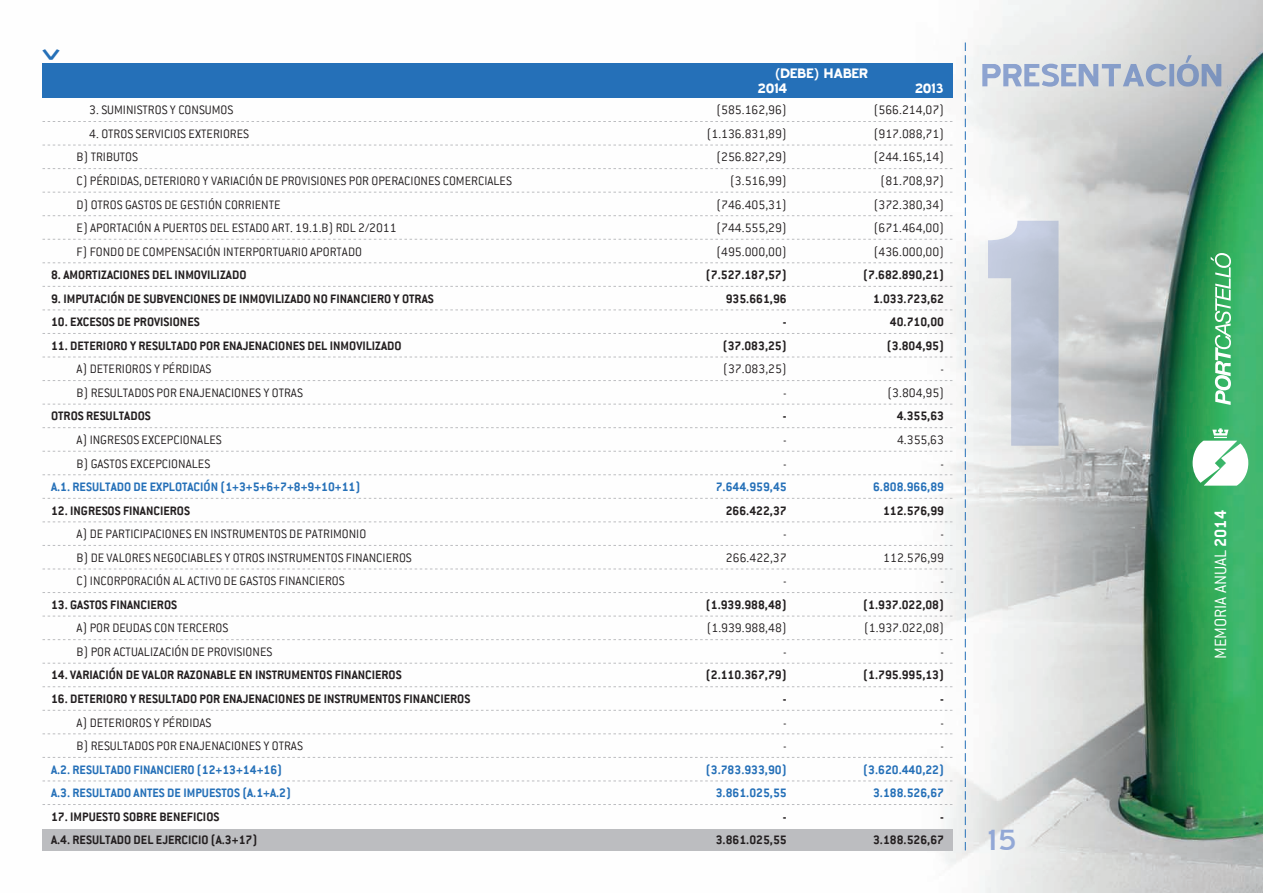
<style>
.page{position:relative;width:1263px;height:893px;background:#fff}
.page>*{position:absolute;margin:0;border:0;box-sizing:border-box;transform-origin:0 0}
.t1{font:700 37.2px "Conduit ITC";color:#2570b8;scale:.77 1}
.t2{font:36px "Blue Highway";color:#92a8d6}
.t3{font:300 18px "Conduit ITC";color:#fff}
.t4{font:700 16.5px/15px "Blue Highway";letter-spacing:-.07em;color:#fff}
.t5{font:300 13.5px "Conduit ITC";color:#231f20}
.t6{font:700 13.5px "Conduit ITC";color:#231f20}
.t7{font:700 13.5px "Conduit ITC";color:#2570b8}
.s1{font-weight:700}
</style>
<div class="page">
<img style="left:42px;top:0;width:1221px;height:893px">
<svg style="left:965px;top:43px;width:1px;height:807px"></svg>
<svg style="left:1211px;top:253px;width:20px;height:152px"></svg>
<img style="left:988px;top:221px;width:71px;height:225px">
<img style="left:982px;top:55px;width:239px;height:32px">
<svg style="left:1192px;top:428px;width:56px;height:58px"></svg>
<div style="left:43px;top:64px;width:909px;height:34px;background:#2570b8"></div>
<div style="left:43px;top:829px;width:909px;height:21px;background:#bcbdc0"></div>
<svg style="left:43px;top:121px;width:909px;height:1px"></svg>
<svg style="left:43px;top:145px;width:909px;height:1px"></svg>
<svg style="left:43px;top:168px;width:909px;height:1px"></svg>
<svg style="left:43px;top:192px;width:909px;height:1px"></svg>
<svg style="left:43px;top:215px;width:909px;height:1px"></svg>
<svg style="left:43px;top:239px;width:909px;height:1px"></svg>
<svg style="left:43px;top:262px;width:909px;height:1px"></svg>
<svg style="left:43px;top:286px;width:909px;height:1px"></svg>
<svg style="left:43px;top:310px;width:909px;height:1px"></svg>
<svg style="left:43px;top:333px;width:909px;height:1px"></svg>
<svg style="left:43px;top:357px;width:909px;height:1px"></svg>
<svg style="left:43px;top:380px;width:909px;height:1px"></svg>
<svg style="left:43px;top:404px;width:909px;height:1px"></svg>
<svg style="left:43px;top:427px;width:909px;height:1px"></svg>
<svg style="left:43px;top:451px;width:909px;height:1px"></svg>
<svg style="left:43px;top:474px;width:909px;height:1px"></svg>
<svg style="left:43px;top:498px;width:909px;height:1px"></svg>
<svg style="left:43px;top:522px;width:909px;height:1px"></svg>
<svg style="left:43px;top:545px;width:909px;height:1px"></svg>
<svg style="left:43px;top:569px;width:909px;height:1px"></svg>
<svg style="left:43px;top:592px;width:909px;height:1px"></svg>
<svg style="left:43px;top:616px;width:909px;height:1px"></svg>
<svg style="left:43px;top:639px;width:909px;height:1px"></svg>
<svg style="left:43px;top:663px;width:909px;height:1px"></svg>
<svg style="left:43px;top:686px;width:909px;height:1px"></svg>
<svg style="left:43px;top:710px;width:909px;height:1px"></svg>
<svg style="left:43px;top:733px;width:909px;height:1px"></svg>
<svg style="left:43px;top:757px;width:909px;height:1px"></svg>
<svg style="left:43px;top:781px;width:909px;height:1px"></svg>
<svg style="left:43px;top:804px;width:909px;height:1px"></svg>
<h1 class="t1" style="left:75px;top:47px;width:20px;rotate:90deg">&gt;</h1>
<p class="t4" style="left:757px;top:65px;width:113px;text-indent:18px">(DEBE) HABER<br>2014</p>
<p class="t4" style="left:914px;top:80px;width:31px">2013</p>
<p class="t5" style="left:89px;top:103px;width:146px">3. SUMINISTROS Y CONSUMOS</p>
<p class="t5" style="left:716px;top:103px;width:72px">(585.162,96)</p>
<p class="t5" style="left:874px;top:103px;width:72px">(566.214,07)</p>
<p class="t5" style="left:89px;top:126px;width:161px">4. OTROS SERVICIOS EXTERIORES</p>
<p class="t5" style="left:707px;top:126px;width:81px">(1.136.831,89)</p>
<p class="t5" style="left:874px;top:126px;width:72px">(917.088,71)</p>
<p class="t5" style="left:77px;top:150px;width:63px">B) TRIBUTOS</p>
<p class="t5" style="left:716px;top:150px;width:72px">(256.827,29)</p>
<p class="t5" style="left:874px;top:150px;width:72px">(244.165,14)</p>
<p class="t5" style="left:77px;top:173px;width:437px">C) PÉRDIDAS, DETERIORO Y VARIACIÓN DE PROVISIONES POR OPERACIONES COMERCIALES</p>
<p class="t5" style="left:730px;top:173px;width:58px">(3.516,99)</p>
<p class="t5" style="left:881px;top:173px;width:65px">(81.708,97)</p>
<p class="t5" style="left:77px;top:197px;width:206px">D) OTROS GASTOS DE GESTIÓN CORRIENTE</p>
<p class="t5" style="left:716px;top:197px;width:72px">(746.405,31)</p>
<p class="t5" style="left:874px;top:197px;width:72px">(372.380,34)</p>
<p class="t5" style="left:77px;top:221px;width:322px">E) APORTACIÓN A PUERTOS DEL ESTADO ART. 19.1.B) RDL 2/2011</p>
<p class="t5" style="left:716px;top:221px;width:72px">(744.555,29)</p>
<p class="t5" style="left:874px;top:221px;width:72px">(671.464,00)</p>
<p class="t5" style="left:77px;top:244px;width:287px">F) FONDO DE COMPENSACIÓN INTERPORTUARIO APORTADO</p>
<p class="t5" style="left:716px;top:244px;width:72px">(495.000,00)</p>
<p class="t5" style="left:874px;top:244px;width:72px">(436.000,00)</p>
<p class="t6" style="left:51px;top:267px;width:197px">8. AMORTIZACIONES DEL INMOVILIZADO</p>
<p class="t6" style="left:706px;top:267px;width:82px">(7.527.187,57)</p>
<p class="t6" style="left:863px;top:267px;width:82px">(7.682.890,21)</p>
<p class="t6" style="left:51px;top:291px;width:384px">9. IMPUTACIÓN DE SUBVENCIONES DE INMOVILIZADO NO FINANCIERO Y OTRAS</p>
<p class="t6" style="left:726px;top:291px;width:62px">935.661,96</p>
<p class="t6" style="left:873px;top:291px;width:72px">1.033.723,62</p>
<p class="t6" style="left:51px;top:314px;width:150px">10. EXCESOS DE PROVISIONES</p>
<p class="t6" style="left:783px;top:314px;width:5px">-</p>
<p class="t6" style="left:890px;top:314px;width:56px">40.710,00</p>
<p class="t6" style="left:51px;top:338px;width:352px">11. DETERIORO Y RESULTADO POR ENAJENACIONES DEL INMOVILIZADO</p>
<p class="t6" style="left:723px;top:338px;width:65px">(37.083,25)</p>
<p class="t6" style="left:887px;top:338px;width:59px">(3.804,95)</p>
<p class="t5" style="left:77px;top:362px;width:137px">A) DETERIOROS Y PÉRDIDAS</p>
<p class="t5" style="left:723px;top:362px;width:65px">(37.083,25)</p>
<p class="t5" style="left:940px;top:362px;width:5px">-</p>
<p class="t5" style="left:77px;top:385px;width:228px">B) RESULTADOS POR ENAJENACIONES Y OTRAS</p>
<p class="t5" style="left:783px;top:385px;width:5px">-</p>
<p class="t5" style="left:887px;top:385px;width:58px">(3.804,95)</p>
<p class="t6" style="left:51px;top:408px;width:101px">OTROS RESULTADOS</p>
<p class="t6" style="left:783px;top:408px;width:5px">-</p>
<p class="t6" style="left:897px;top:408px;width:49px">4.355,63</p>
<p class="t5" style="left:77px;top:432px;width:147px">A) INGRESOS EXCEPCIONALES</p>
<p class="t5" style="left:783px;top:432px;width:5px">-</p>
<p class="t5" style="left:897px;top:432px;width:48px">4.355,63</p>
<p class="t5" style="left:77px;top:456px;width:135px">B) GASTOS EXCEPCIONALES</p>
<p class="t5" style="left:783px;top:456px;width:5px">-</p>
<p class="t5" style="left:940px;top:456px;width:5px">-</p>
<p class="t7" style="left:51px;top:479px;width:311px">A.1. RESULTADO DE EXPLOTACIÓN (1+3+5+6+7+8+9+10+11)</p>
<p class="t7" style="left:716px;top:479px;width:72px">7.644.959,45</p>
<p class="t7" style="left:873px;top:479px;width:72px">6.808.966,89</p>
<p class="t6" style="left:51px;top:503px;width:140px">12. INGRESOS FINANCIEROS</p>
<p class="t6" style="left:726px;top:503px;width:62px">266.422,37</p>
<p class="t6" style="left:883px;top:503px;width:62px">112.576,99</p>
<p class="t5" style="left:77px;top:527px;width:291px">A) DE PARTICIPACIONES EN INSTRUMENTOS DE PATRIMONIO</p>
<p class="t5" style="left:783px;top:527px;width:5px">-</p>
<p class="t5" style="left:940px;top:527px;width:5px">-</p>
<p class="t5" style="left:77px;top:550px;width:337px">B) DE VALORES NEGOCIABLES Y OTROS INSTRUMENTOS FINANCIEROS</p>
<p class="t5" style="left:726px;top:550px;width:62px">266.422,37</p>
<p class="t5" style="left:883px;top:550px;width:62px">112.576,99</p>
<p class="t5" style="left:77px;top:574px;width:270px">C) INCORPORACIÓN AL ACTIVO DE GASTOS FINANCIEROS</p>
<p class="t5" style="left:783px;top:574px;width:5px">-</p>
<p class="t5" style="left:940px;top:574px;width:5px">-</p>
<p class="t6" style="left:51px;top:597px;width:128px">13. GASTOS FINANCIEROS</p>
<p class="t6" style="left:706px;top:597px;width:82px">(1.939.988,48)</p>
<p class="t6" style="left:863px;top:597px;width:82px">(1.937.022,08)</p>
<p class="t5" style="left:77px;top:621px;width:153px">A) POR DEUDAS CON TERCEROS</p>
<p class="t5" style="left:707px;top:621px;width:81px">(1.939.988,48)</p>
<p class="t5" style="left:864px;top:621px;width:81px">(1.937.022,08)</p>
<p class="t5" style="left:77px;top:644px;width:197px">B) POR ACTUALIZACIÓN DE PROVISIONES</p>
<p class="t5" style="left:783px;top:644px;width:5px">-</p>
<p class="t5" style="left:940px;top:644px;width:5px">-</p>
<p class="t6" style="left:51px;top:667px;width:352px">14. VARIACIÓN DE VALOR RAZONABLE EN INSTRUMENTOS FINANCIEROS</p>
<p class="t6" style="left:706px;top:667px;width:82px">(2.110.367,79)</p>
<p class="t6" style="left:863px;top:667px;width:82px">(1.795.995,13)</p>
<p class="t6" style="left:51px;top:691px;width:421px">16. DETERIORO Y RESULTADO POR ENAJENACIONES DE INSTRUMENTOS FINANCIEROS</p>
<p class="t6" style="left:783px;top:691px;width:5px">-</p>
<p class="t6" style="left:940px;top:691px;width:5px">-</p>
<p class="t5" style="left:77px;top:715px;width:137px">A) DETERIOROS Y PÉRDIDAS</p>
<p class="t5" style="left:783px;top:715px;width:5px">-</p>
<p class="t5" style="left:940px;top:715px;width:5px">-</p>
<p class="t5" style="left:77px;top:738px;width:228px">B) RESULTADOS POR ENAJENACIONES Y OTRAS</p>
<p class="t5" style="left:783px;top:738px;width:5px">-</p>
<p class="t5" style="left:940px;top:738px;width:5px">-</p>
<p class="t7" style="left:51px;top:761px;width:233px">A.2. RESULTADO FINANCIERO (12+13+14+16)</p>
<p class="t7" style="left:706px;top:761px;width:82px">(3.783.933,90)</p>
<p class="t7" style="left:863px;top:761px;width:82px">(3.620.440,22)</p>
<p class="t7" style="left:51px;top:785px;width:242px">A.3. RESULTADO ANTES DE IMPUESTOS (A.1+A.2)</p>
<p class="t7" style="left:716px;top:785px;width:72px">3.861.025,55</p>
<p class="t7" style="left:873px;top:785px;width:72px">3.188.526,67</p>
<p class="t6" style="left:51px;top:809px;width:170px">17. IMPUESTO SOBRE BENEFICIOS</p>
<p class="t6" style="left:783px;top:809px;width:5px">-</p>
<p class="t6" style="left:940px;top:809px;width:5px">-</p>
<p class="t6" style="left:51px;top:832px;width:208px">A.4. RESULTADO DEL EJERCICIO (A.3+17)</p>
<p class="t6" style="left:716px;top:832px;width:72px">3.861.025,55</p>
<p class="t6" style="left:873px;top:832px;width:72px">3.188.526,67</p>
<h2 class="t2" style="left:986px;top:822px;width:32px">15</h2>
<h3 class="t3" style="left:1210px;top:659px;width:150px;rotate:-90deg">MEMORIA ANUAL <span class="s1">2014</span></h3>
</div>
